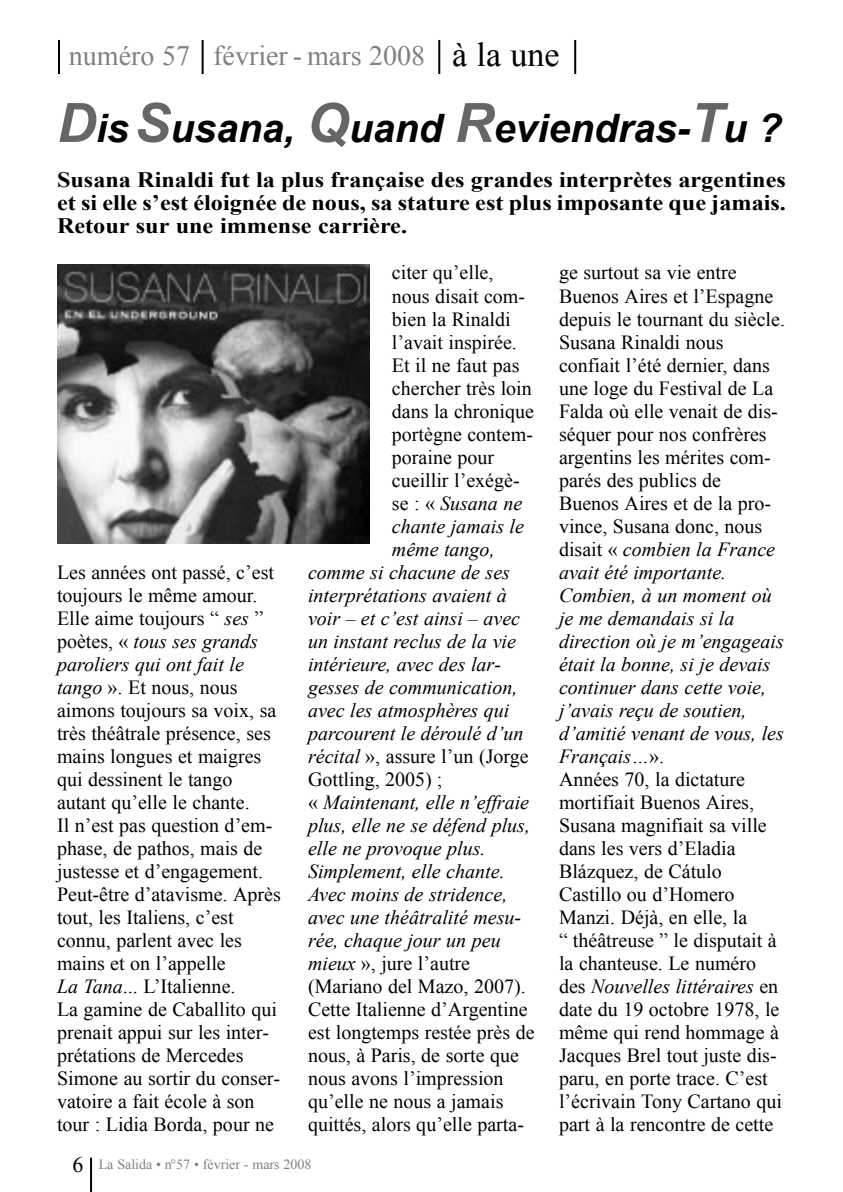
<style>
.page{position:relative;width:843px;height:1192px;background:#fff}
.page>*{position:absolute;margin:0;border:0;box-sizing:border-box;transform-origin:0 0}
.t1{font:italic 700 39.2px "Arial";color:#000}
.t2{font:28px "Times New Roman";color:#808080}
.t3{font:700 22px/23px "Times New Roman";color:#000;text-align:justify;scale:1.1 1}
.t4{font:20px/23px "Times New Roman";color:#000}
.t5{font:italic 20px "Times New Roman";color:#000}
.t6{font:14px "Times New Roman";color:#808080}
.s1{font-size:34px;color:#000}
.s2{font-size:54.2px;color:#666}
.s3{font-style:normal}
.s4{font-style:italic}
.s5{font-size:22px;color:#000}
</style>
<div class="page">
<hr style="left:90px;top:1157px;width:2px;height:34px;background:#000">
<hr style="left:58px;top:40px;width:2px;height:34px;background:#000">
<hr style="left:201px;top:40px;width:2px;height:34px;background:#000">
<hr style="left:438px;top:40px;width:2px;height:34px;background:#000">
<hr style="left:574px;top:40px;width:2px;height:34px;background:#000">
<img style="left:57px;top:264px;width:312px;height:279px">
<h2 class="t2" style="left:69px;top:40px;width:492px">numéro 57 février - mars 2008 <span class="s1">à la une</span></h2>
<h1 class="t1" style="left:57px;top:106px;width:726px"><span class="s2">D</span>is<span class="s2">S</span>usana, <span class="s2">Q</span>uand <span class="s2">R</span>eviendras-<span class="s2">T</span>u ?</h1>
<p class="t3" style="left:57px;top:168px;width:664px">Susana Rinaldi fut la plus française des grandes interprètes argentines et si elle s’est éloignée de nous, sa stature est plus imposante que jamais.<br>Retour sur une immense carrière.</p>
<p class="t4" style="left:392px;top:261px;width:103px">citer qu’elle,</p>
<p class="t4" style="left:392px;top:284px;width:135px">nous disait com-</p>
<p class="t4" style="left:392px;top:307px;width:120px">bien la Rinaldi</p>
<p class="t4" style="left:392px;top:330px;width:126px">l’avait inspirée.</p>
<p class="t4" style="left:392px;top:353px;width:129px">Et il ne faut pas</p>
<p class="t4" style="left:392px;top:376px;width:141px">chercher très loin</p>
<p class="t4" style="left:392px;top:399px;width:144px">dans la chronique</p>
<p class="t4" style="left:392px;top:422px;width:143px">portègne contem-</p>
<p class="t4" style="left:392px;top:445px;width:104px">poraine pour</p>
<p class="t4" style="left:392px;top:468px;width:129px">cueillir l’exégè-</p>
<p class="t5" style="left:392px;top:491px;width:132px"><span class="s3">se : «</span> Susana ne</p>
<p class="t5" style="left:392px;top:514px;width:134px">chante jamais le</p>
<p class="t5" style="left:392px;top:537px;width:104px">même tango,</p>
<p class="t5" style="left:308px;top:560px;width:203px">comme si chacune de ses</p>
<p class="t5" style="left:308px;top:583px;width:200px">interprétations avaient à</p>
<p class="t5" style="left:308px;top:606px;width:213px">voir – et c’est ainsi – avec</p>
<p class="t5" style="left:308px;top:629px;width:209px">un instant reclus de la vie</p>
<p class="t5" style="left:308px;top:652px;width:194px">intérieure, avec des lar-</p>
<p class="t5" style="left:308px;top:675px;width:211px">gesses de communication,</p>
<p class="t5" style="left:308px;top:698px;width:203px">avec les atmosphères qui</p>
<p class="t5" style="left:308px;top:721px;width:217px">parcourent le déroulé d’un</p>
<p class="t4" style="left:308px;top:744px;width:222px"><span class="s4">récital</span> », assure l’un (Jorge</p>
<p class="t4" style="left:308px;top:767px;width:136px">Gottling, 2005) ;</p>
<p class="t5" style="left:308px;top:790px;width:222px"><span class="s3">«</span> Maintenant, elle n’effraie</p>
<p class="t5" style="left:308px;top:813px;width:223px">plus, elle ne se défend plus,</p>
<p class="t5" style="left:308px;top:836px;width:179px">elle ne provoque plus.</p>
<p class="t5" style="left:308px;top:859px;width:198px">Simplement, elle chante.</p>
<p class="t5" style="left:308px;top:882px;width:201px">Avec moins de stridence,</p>
<p class="t5" style="left:308px;top:905px;width:215px">avec une théâtralité mesu-</p>
<p class="t5" style="left:308px;top:928px;width:194px">rée, chaque jour un peu</p>
<p class="t4" style="left:308px;top:951px;width:164px"><span class="s4">mieux</span> », jure l’autre</p>
<p class="t4" style="left:308px;top:974px;width:219px">(Mariano del Mazo, 2007).</p>
<p class="t4" style="left:308px;top:997px;width:221px">Cette Italienne d’Argentine</p>
<p class="t4" style="left:308px;top:1020px;width:228px">est longtemps restée près de</p>
<p class="t4" style="left:308px;top:1043px;width:212px">nous, à Paris, de sorte que</p>
<p class="t4" style="left:308px;top:1066px;width:197px">nous avons l’impression</p>
<p class="t4" style="left:308px;top:1089px;width:197px">qu’elle ne nous a jamais</p>
<p class="t4" style="left:308px;top:1112px;width:217px">quittés, alors qu’elle parta-</p>
<p class="t4" style="left:559px;top:261px;width:227px">ge surtout sa vie entre<br>Buenos Aires et l’Espagne depuis le tournant du siècle.<br>Susana Rinaldi nous confiait l’été dernier, dans une loge du Festival de La<br>Falda où elle venait de dis&shy;séquer pour nos confrères argentins les mérites com&shy;parés des publics de<br>Buenos Aires et de la pro&shy;vince, Susana donc, nous disait « <span class="s4">combien la France avait été importante.<br>Combien, à un moment où je me demandais si la direction où je m’engageais était la bonne, si je devais continuer dans cette voie, j’avais reçu de soutien, d’amitié venant de vous, les<br>Français…</span>».<br>Années 70, la dictature mortifiait Buenos Aires,<br>Susana magnifiait sa ville dans les vers d’Eladia<br>Blázquez, de Cátulo<br>Castillo ou d’Homero<br>Manzi. Déjà, en elle, la<br>“ théâtreuse ” le disputait à la chanteuse. Le numéro des <span class="s4">Nouvelles littéraires</span> en date du 19 octobre 1978, le même qui rend hommage à<br>Jacques Brel tout juste dis&shy;paru, en porte trace. C’est l’écrivain Tony Cartano qui part à la rencontre de cette</p>
<p class="t4" style="left:57px;top:560px;width:225px">Les années ont passé, c’est toujours le même amour.<br>Elle aime toujours “ <span class="s4">ses</span> ” poètes, « <span class="s4">tous ses grands paroliers qui ont fait le tango</span> ». Et nous, nous aimons toujours sa voix, sa très théâtrale présence, ses mains longues et maigres qui dessinent le tango autant qu’elle le chante.<br>Il n’est pas question d’em&shy;phase, de pathos, mais de justesse et d’engagement.<br>Peut-être d’atavisme. Après tout, les Italiens, c’est connu, parlent avec les mains et on l’appelle<br><span class="s4">La Tana</span>... L’Italienne.<br>La gamine de Caballito qui prenait appui sur les inter&shy;prétations de Mercedes<br>Simone au sortir du conser&shy;vatoire a fait école à son tour : Lidia Borda, pour ne</p>
<p class="t6" style="left:72px;top:1156px;width:241px"><span class="s5">6</span> La Salida • n°57 • février - mars 2008</p>
</div>
